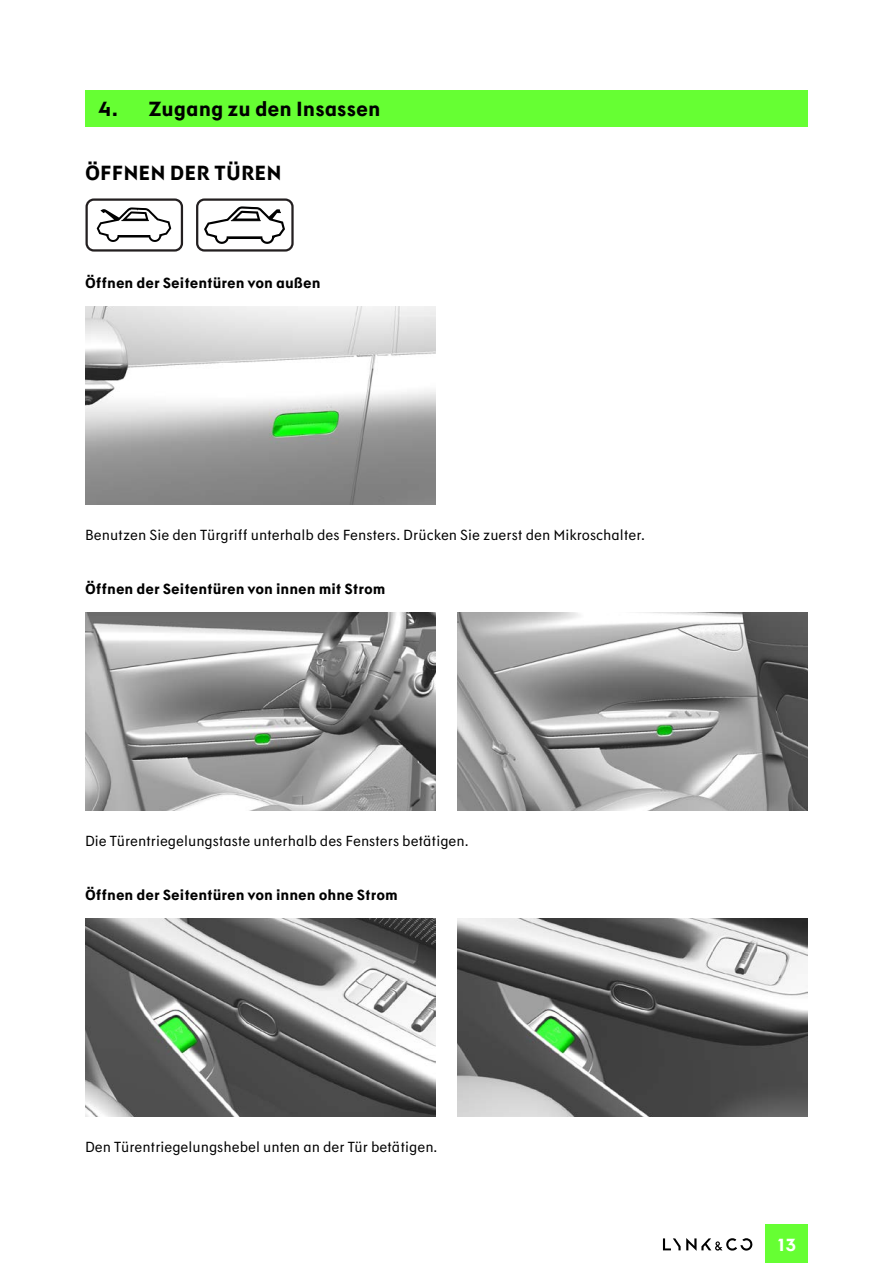
<style>
.page{position:relative;width:893px;height:1263px;background:#fff}
.page>*{position:absolute;margin:0;border:0;box-sizing:border-box;transform-origin:0 0}
.t1{font:700 21px "Lynkco Type";color:#000}
.t2{font:700 18px "Lynkco Type";color:#fff}
.t3{font:15px "Lynkco Type";color:#000}
.t4{font:700 15px "Lynkco Type";color:#000}
</style>
<div class="page">
<svg style="left:663px;top:1238px;width:90px;height:13px"></svg>
<img style="left:85px;top:612px;width:351px;height:198px">
<img style="left:457px;top:612px;width:351px;height:198px">
<img style="left:85px;top:306px;width:351px;height:198px">
<svg style="left:97px;top:207px;width:74px;height:35px"></svg>
<hr style="left:119px;top:237px;width:30px;height:1px;background:#000">
<div style="left:85px;top:198px;width:98px;height:54px;border:2px solid #231f20;border-radius:7px"></div>
<svg style="left:204px;top:206px;width:81px;height:38px"></svg>
<hr style="left:229px;top:238px;width:31px;height:1px;background:#000">
<div style="left:196px;top:198px;width:98px;height:54px;border:2px solid #231f20;border-radius:7px"></div>
<div style="left:85px;top:90px;width:723px;height:36px;background:#6f3"></div>
<img style="left:85px;top:918px;width:351px;height:198px">
<img style="left:457px;top:918px;width:351px;height:198px">
<div style="left:765px;top:1224px;width:43px;height:39px;background:#6f3"></div>
<p class="t1" style="left:98px;top:97px;width:22px">4.</p>
<p class="t1" style="left:149px;top:97px;width:233px">Zugang zu den Insassen</p>
<p class="t1" style="left:85px;top:161px;width:198px">ÖFFNEN DER TÜREN</p>
<p class="t4" style="left:85px;top:274px;width:237px">Öffnen der Seitentüren von außen</p>
<p class="t3" style="left:85px;top:527px;width:561px">Benutzen Sie den Türgriff unterhalb des Fensters. Drücken Sie zuerst den Mikroschalter.</p>
<p class="t4" style="left:85px;top:580px;width:302px">Öffnen der Seitentüren von innen mit Strom</p>
<p class="t3" style="left:85px;top:833px;width:385px">Die Türentriegelungstaste unterhalb des Fensters betätigen.</p>
<p class="t4" style="left:85px;top:886px;width:314px">Öffnen der Seitentüren von innen ohne Strom</p>
<p class="t3" style="left:85px;top:1139px;width:354px">Den Türentriegelungshebel unten an der Tür betätigen.</p>
<p class="t2" style="left:777px;top:1234px;width:21px">13</p>
</div>
